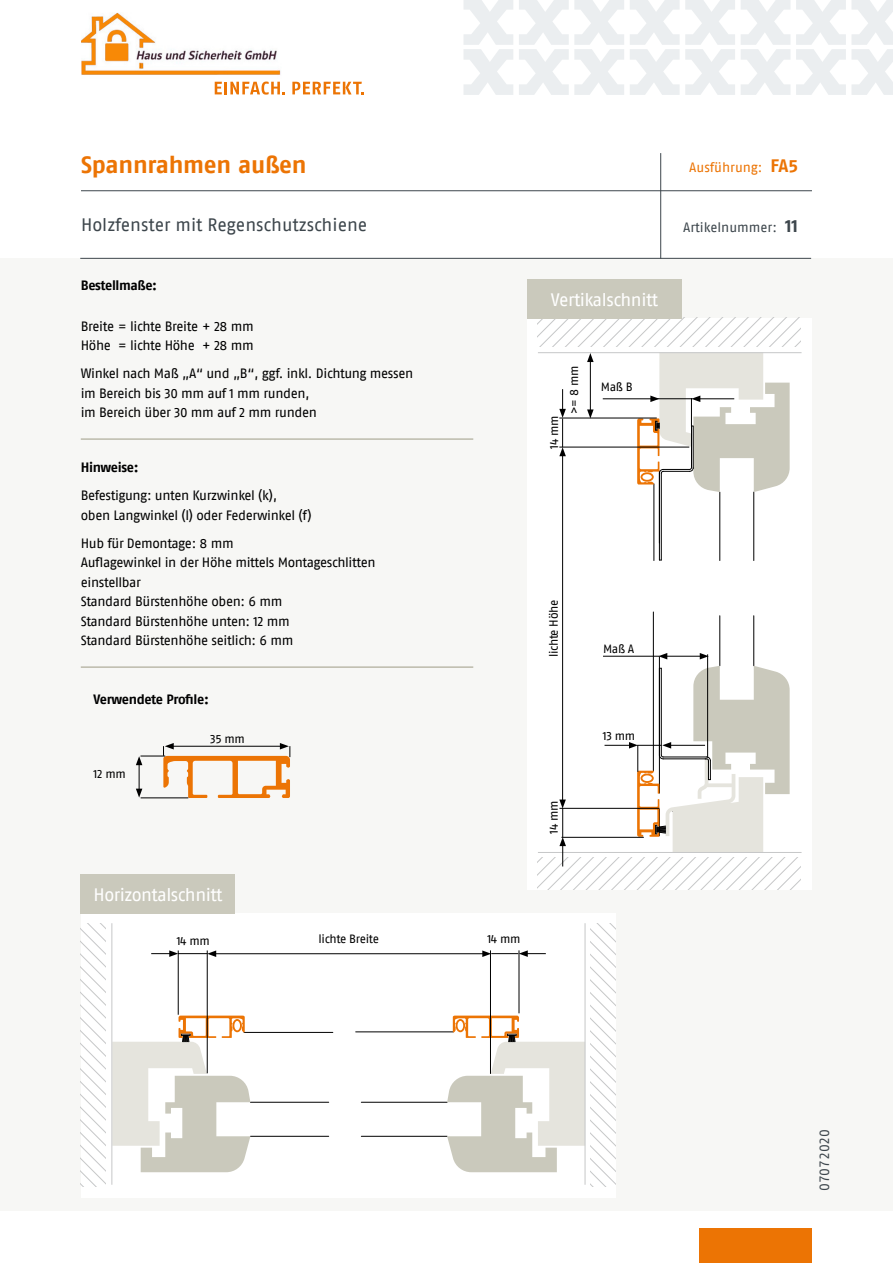
<style>
.page{position:relative;width:893px;height:1263px;background:#fff}
.page>*{position:absolute;margin:0;border:0;box-sizing:border-box;transform-origin:0 0}
.t1{font:700 24px "Fago OT";letter-spacing:-.01em;color:#ec7404}
.t2{font:18px "Fago OT";letter-spacing:-.005em;color:#3d464c}
.t3{font:18px "Fago OT";letter-spacing:-.03em;color:#fff}
.t4{font:13.5px/19.5px "Fago OT";letter-spacing:-.03em;color:#000}
.t5{font:700 13.5px "Fago OT";letter-spacing:-.03em;color:#000}
.t6{font:13.5px "Fago OT";letter-spacing:-.005em;color:#3d464c}
.t7{font:13.5px "Fago OT";letter-spacing:-.005em;color:#ec7404}
.t8{font:12px "Fago OT";letter-spacing:-.025em;color:#000}
.s1{font-size:18px;color:#fff}
.s2{font-weight:700;font-size:18px}
</style>
<div class="page">
<svg style="left:215px;top:82px;width:70px;height:13px"></svg>
<svg style="left:292px;top:82px;width:72px;height:13px"></svg>
<div style="left:699px;top:1228px;width:113px;height:35px;background:#ec7404"></div>
<svg style="left:741px;top:0;width:49px;height:95px"></svg>
<svg style="left:464px;top:0;width:49px;height:95px"></svg>
<svg style="left:630px;top:0;width:105px;height:95px"></svg>
<svg style="left:519px;top:0;width:105px;height:95px"></svg>
<svg style="left:796px;top:0;width:97px;height:95px"></svg>
<div style="left:0;top:258px;width:893px;height:953px;background:#f7f7f5"></div>
<hr style="left:81px;top:438px;width:392px;height:2px;background:#bcbaab">
<hr style="left:81px;top:666px;width:392px;height:2px;background:#bcbaab">
<hr style="left:80px;top:258px;width:731px;height:1px;background:#3d464c">
<hr style="left:81px;top:190px;width:731px;height:1px;background:#3d464c">
<hr style="left:660px;top:153px;width:1px;height:106px;background:#3d464c">
<hr style="left:141px;top:798px;width:47px;height:1px;background:#000">
<svg style="left:136px;top:743px;width:155px;height:55px"></svg>
<div style="left:527px;top:318px;width:285px;height:571px;background:#fff"></div>
<hr style="left:719px;top:492px;width:1px;height:68px;background:#000">
<hr style="left:753px;top:492px;width:1px;height:68px;background:#000">
<hr style="left:654px;top:484px;width:1px;height:76px;background:#000">
<hr style="left:659px;top:657px;width:1px;height:136px;background:#000">
<hr style="left:653px;top:612px;width:1px;height:159px;background:#000">
<hr style="left:719px;top:616px;width:1px;height:50px;background:#000">
<hr style="left:753px;top:616px;width:1px;height:50px;background:#000">
<hr style="left:661px;top:473px;width:1px;height:87px;background:#000">
<hr style="left:659px;top:473px;width:1px;height:87px;background:#000">
<div style="left:527px;top:279px;width:155px;height:40px;background:#cac9bc"></div>
<hr style="left:562px;top:454px;width:1px;height:348px;background:#000">
<svg style="left:537px;top:666px;width:264px;height:223px"></svg>
<hr style="left:561px;top:837px;width:83px;height:1px;background:#000">
<svg style="left:537px;top:318px;width:264px;height:174px"></svg>
<hr style="left:559px;top:447px;width:130px;height:1px;background:#000">
<hr style="left:665px;top:656px;width:37px;height:1px;background:#000">
<svg style="left:700px;top:653px;width:9px;height:6px"></svg>
<svg style="left:658px;top:653px;width:9px;height:6px"></svg>
<hr style="left:707px;top:654px;width:1px;height:104px;background:#000">
<hr style="left:603px;top:656px;width:57px;height:1px;background:#000">
<hr style="left:559px;top:808px;width:100px;height:1px;background:#000">
<div style="left:81px;top:912px;width:534px;height:285px;background:#fff"></div>
<hr style="left:244px;top:1032px;width:89px;height:1px;background:#000">
<hr style="left:356px;top:1031px;width:97px;height:1px;background:#000">
<hr style="left:250px;top:1102px;width:79px;height:1px;background:#000">
<hr style="left:250px;top:1136px;width:79px;height:1px;background:#000">
<hr style="left:361px;top:1136px;width:86px;height:1px;background:#000">
<hr style="left:361px;top:1102px;width:86px;height:1px;background:#000">
<svg style="left:112px;top:1015px;width:138px;height:157px"></svg>
<div style="left:81px;top:874px;width:154px;height:40px;background:#cac9bc"></div>
<hr style="left:111px;top:923px;width:1px;height:262px;background:#c6c7c8">
<svg style="left:81px;top:923px;width:25px;height:264px"></svg>
<hr style="left:214px;top:953px;width:271px;height:1px;background:#000">
<svg style="left:151px;top:950px;width:65px;height:7px"></svg>
<svg style="left:447px;top:923px;width:168px;height:264px"></svg>
<hr style="left:207px;top:950px;width:1px;height:123px;background:#000">
<hr style="left:490px;top:950px;width:1px;height:124px;background:#000">
<hr style="left:178px;top:950px;width:1px;height:65px;background:#000">
<hr style="left:519px;top:950px;width:1px;height:63px;background:#000">
<img style="left:81px;top:12px;width:200px;height:63px">
<h1 class="t1" style="left:81px;top:151px;width:227px">Spannrahmen außen</h1>
<h2 class="t2" style="left:81px;top:214px;width:288px">Holzfenster mit Regenschutzschiene</h2>
<p class="t5" style="left:81px;top:277px;width:78px">Bestellmaße:</p>
<p class="t4" style="left:81px;top:316px;width:174px">Breite = lichte Breite + 28 mm<br>Höhe = lichte Höhe + 28 mm</p>
<p class="t4" style="left:81px;top:364px;width:334px">Winkel nach Maß „A“ und „B“, ggf. inkl. Dichtung messen im Bereich bis 30 mm auf 1 mm runden,<br>im Bereich über 30 mm auf 2 mm runden</p>
<p class="t5" style="left:81px;top:459px;width:59px">Hinweise:</p>
<p class="t4" style="left:81px;top:486px;width:232px">Befestigung: unten Kurzwinkel (k),<br>oben Langwinkel (l) oder Federwinkel (f)</p>
<p class="t4" style="left:81px;top:533px;width:296px">Hub für Demontage: 8 mm<br>Auflagewinkel in der Höhe mittels Montageschlitten einstellbar<br>Standard Bürstenhöhe oben: 6 mm<br>Standard Bürstenhöhe unten: 12 mm<br>Standard Bürstenhöhe seitlich: 6 mm</p>
<p class="t5" style="left:94px;top:691px;width:117px">Verwendete Profile:</p>
<p class="t8" style="left:94px;top:767px;width:34px">12 mm</p>
<p class="t8" style="left:210px;top:731px;width:36px">35 mm</p>
<h2 class="t3" style="left:94px;top:884px;width:131px">Horizontalschnitt</h2>
<p class="t8" style="left:177px;top:934px;width:35px">14 mm</p>
<p class="t8" style="left:319px;top:932px;width:62px">lichte Breite</p>
<p class="t8" style="left:487px;top:932px;width:35px">14 mm</p>
<h2 class="t3" style="left:551px;top:289px;width:109px">Vertikalschnitt</h2>
<p class="t8" style="left:547px;top:449px;width:41px;rotate:-90deg">14 mm<span class="s1">t</span></p>
<p class="t8" style="left:567px;top:414px;width:50px;rotate:-90deg">&gt;= 8 mm</p>
<p class="t8" style="left:601px;top:380px;width:34px">Maß B</p>
<p class="t7" style="left:689px;top:159px;width:110px">Ausführung: <span class="s2">FA5</span></p>
<p class="t6" style="left:683px;top:219px;width:116px">Artikelnummer: <span class="s2">11</span></p>
<p class="t8" style="left:546px;top:657px;width:59px;rotate:-90deg">lichte Höhe</p>
<p class="t8" style="left:547px;top:834px;width:41px;rotate:-90deg">14 mm<span class="s1">t</span></p>
<p class="t8" style="left:603px;top:641px;width:33px">Maß A</p>
<p class="t8" style="left:603px;top:728px;width:40px">13 mm<span class="s1">t</span></p>
<p class="t6" style="left:816px;top:1191px;width:63px;rotate:-90deg">07072020</p>
</div>
